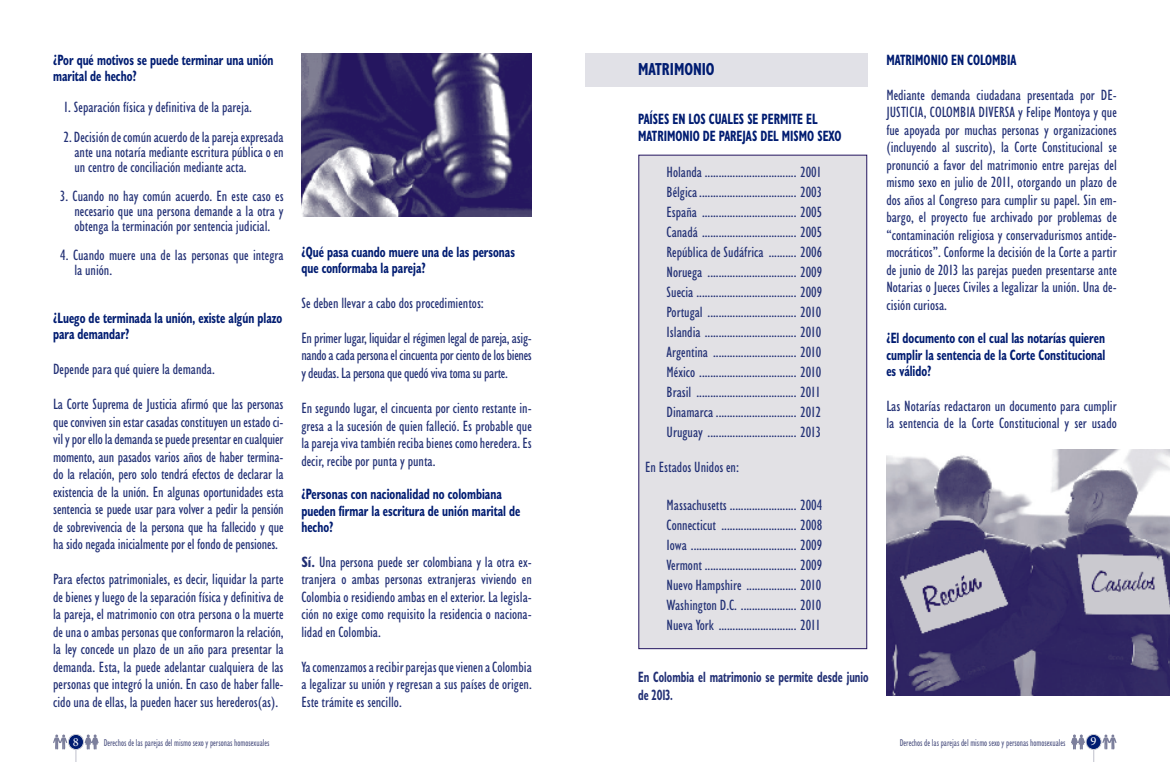
<style>
.page{position:relative;width:1170px;height:762px;background:#fff}
.page>*{position:absolute;margin:0;border:0;box-sizing:border-box;transform-origin:0 0}
.t1{font:700 condensed 17.5px "Humanist 521 BT";color:#001c71;scale:.85 1}
.t2{font:condensed 15px/17.5px "Humanist 521 BT";color:#223075;text-align:justify}
.t3{font:700 condensed 15px/16.2px "Humanist 521 BT";color:#001c71;scale:.8 1}
.t4{font:700 condensed 15px/17.5px "Humanist 521 BT";color:#223075;scale:.75 1}
.t5{font:12.5px "Minion Pro";color:#fff}
.t6{font:condensed 10px "Humanist 521 BT";color:#545986;scale:.9 1}
.s1{font-weight:700}
</style>
<div class="page">
<svg style="left:1071px;top:734px;width:13px;height:15px"></svg>
<div style="left:1085px;top:734px;width:16px;height:15px;background:#001c71;border-radius:50%"></div>
<div style="left:1085px;top:734px;width:16px;height:16px;border:1px solid #cccdd6;border-radius:50%"></div>
<svg style="left:1102px;top:734px;width:14px;height:15px"></svg>
<svg style="left:1093px;top:750px;width:1px;height:12px"></svg>
<svg style="left:85px;top:734px;width:14px;height:15px"></svg>
<div style="left:68px;top:734px;width:15px;height:15px;background:#001c71;border-radius:50%"></div>
<div style="left:68px;top:734px;width:16px;height:16px;border:1px solid #cccdd6;border-radius:50%"></div>
<svg style="left:53px;top:734px;width:14px;height:15px"></svg>
<svg style="left:75px;top:750px;width:1px;height:12px"></svg>
<div style="left:638px;top:155px;width:228px;height:494px;background:#e2e1e5"></div>
<div style="left:585px;top:53px;width:282px;height:34px;background:#e1e1e7"></div>
<img style="left:886px;top:450px;width:283px;height:246px">
<img style="left:301px;top:53px;width:230px;height:163px">
<p class="t3" style="left:53px;top:51px;width:277px">¿Por qué motivos se puede terminar una unión marital de hecho?</p>
<p class="t2" style="left:64px;top:99px;width:190px">1. Separación física y definitiva de la pareja.</p>
<p class="t2" style="left:74px;top:129px;width:211px;line-height:15px;text-indent:-11px">2. Decisión de común acuerdo de la pareja expresada ante una notaría mediante escritura pública o en un centro de conciliación mediante acta.</p>
<p class="t2" style="left:74px;top:188px;width:211px;line-height:15px;text-indent:-14px">3. Cuando no hay común acuerdo. En este caso es necesario que una persona demande a la otra y obtenga la terminación por sentencia judicial.</p>
<p class="t2" style="left:74px;top:247px;width:211px;line-height:15px;text-indent:-14px">4. Cuando muere una de las personas que integra la unión.</p>
<p class="t3" style="left:53px;top:309px;width:288px">¿Luego de terminada la unión, existe algún plazo para demandar?</p>
<p class="t2" style="left:53px;top:360px;width:163px">Depende para qué quiere la demanda.</p>
<p class="t2" style="left:53px;top:395px;width:232px">La Corte Suprema de Justicia afirmó que las personas que conviven sin estar casadas constituyen un estado ci&shy;vil y por ello la demanda se puede presentar en cualquier momento, aun pasados varios años de haber termina&shy;do la relación, pero solo tendrá efectos de declarar la existencia de la unión. En algunas oportunidades esta sentencia se puede usar para volver a pedir la pensión de sobrevivencia de la persona que ha fallecido y que ha sido negada inicialmente por el fondo de pensiones.</p>
<p class="t2" style="left:53px;top:570px;width:232px">Para efectos patrimoniales, es decir, liquidar la parte de bienes y luego de la separación física y definitiva de la pareja, el matrimonio con otra persona o la muerte de una o ambas personas que conformaron la relación, la ley concede un plazo de un año para presentar la demanda. Esta, la puede adelantar cualquiera de las personas que integró la unión. En caso de haber falle&shy;cido una de ellas, la pueden hacer sus herederos(as).</p>
<p class="t3" style="left:301px;top:243px;width:268px">¿Qué pasa cuando muere una de las personas que conformaba la pareja?</p>
<p class="t2" style="left:301px;top:294px;width:184px">Se deben llevar a cabo dos procedimientos:</p>
<p class="t2" style="left:301px;top:329px;width:232px">En primer lugar, liquidar el régimen legal de pareja, asig&shy;nando a cada persona el cincuenta por ciento de los bienes y deudas. La persona que quedó viva toma su parte.</p>
<p class="t2" style="left:301px;top:399px;width:232px">En segundo lugar, el cincuenta por ciento restante in&shy;gresa a la sucesión de quien falleció. Es probable que la pareja viva también reciba bienes como heredera. Es decir, recibe por punta y punta.</p>
<p class="t3" style="left:301px;top:486px;width:275px">¿Personas con nacionalidad no colombiana pueden firmar la escritura de unión marital de hecho?</p>
<p class="t2" style="left:301px;top:553px;width:232px"><span class="s1">Sí.</span> Una persona puede ser colombiana y la otra ex&shy;tranjera o ambas personas extranjeras viviendo en Colombia o residiendo ambas en el exterior. La legisla&shy;ción no exige como requisito la residencia o naciona&shy;lidad en Colombia.</p>
<p class="t2" style="left:301px;top:658px;width:232px">Ya comenzamos a recibir parejas que vienen a Colombia a legalizar su unión y regresan a sus países de origen.<br>Este trámite es sencillo.</p>
<p class="t1" style="left:638px;top:59px;width:38px">MATRIMONIO</p>
<p class="t3" style="left:638px;top:111px;width:97px">PAÍSES ENLOS CUALES</p>
<p class="t3" style="left:747px;top:111px;width:27px">SE PERMI</p>
<p class="t3" style="left:791px;top:111px;width:26px">TE EL</p>
<p class="t3" style="left:638px;top:127px;width:33px">MATRIMONIO</p>
<p class="t3" style="left:703px;top:127px;width:28px">DE PAREJAS</p>
<p class="t3" style="left:760px;top:127px;width:36px">DEL MISMO</p>
<p class="t3" style="left:817px;top:127px;width:9px">SEXO</p>
<p class="t2" style="left:666px;top:162px;width:157px;line-height:20px;text-align:left">Holanda ................................. 2001<br>Bélgica................................... 2003<br>España .................................. 2005<br>Canadá .................................. 2005<br>República de Sudáfrica .......... 2006<br>Noruega ................................ 2009<br>Suecia .................................... 2009<br>Portugal ................................ 2010<br>Islandia ................................. 2010<br>Argentina .............................. 2010<br>México ................................... 2010<br>Brasil .................................... 2011<br>Dinamarca ............................. 2012<br>Uruguay ................................ 2013</p>
<p class="t2" style="left:645px;top:458px;width:95px">En Estados Unidos en:</p>
<p class="t2" style="left:666px;top:494px;width:157px;line-height:20px">Massachusetts ........................ 2004<br>Connecticut ........................... 2008<br>Iowa ...................................... 2009<br>Vermont ................................. 2009<br>Nuevo Hampshire .................. 2010<br>Washington D.C. .................... 2010<br>Nueva York ............................ 2011</p>
<p class="t4" style="left:638px;top:668px;width:309px">En Colombia el matrimonio se permite desde junio de 2013.</p>
<p class="t3" style="left:886px;top:51px;width:33px">MATRIMONIO</p>
<p class="t3" style="left:951px;top:51px;width:29px">EN COLOMBIA</p>
<p class="t2" style="left:886px;top:86px;width:232px">Mediante demanda ciudadana presentada por DE-JUSTICIA, COLOMBIA DIVERSA y Felipe Montoya y que fue apoyada por muchas personas y organizaciones (incluyendo al suscrito), la Corte Constitucional se pronunció a favor del matrimonio entre parejas del mismo sexo en julio de 2011, otorgando un plazo de dos años al Congreso para cumplir su papel. Sin em&shy;bargo, el proyecto fue archivado por problemas de “contaminación religiosa y conservadurismos antide&shy;mocráticos”. Conforme la decisión de la Corte a partir de junio de 2013 las parejas pueden presentarse ante Notarias o Jueces Civiles a legalizar la unión. Una de&shy;cisión curiosa.</p>
<p class="t3" style="left:886px;top:330px;width:275px;text-align:justify">¿El documento con el cual las notarías quieren cumplir la sentencia de la Corte Constitucional es válido?</p>
<p class="t2" style="left:886px;top:397px;width:232px">Las Notarías redactaron un documento para cumplir la sentencia de la Corte Constitucional y ser usado</p>
<p class="t5" style="left:73px;top:733px;width:7px">8</p>
<p class="t6" style="left:104px;top:736px;width:186px">Derechos de las parejas del mismo sexo y personas homosexuales</p>
<p class="t6" style="left:899px;top:736px;width:186px">Derechos de las parejas del mismo sexo y personas homosexuales</p>
<p class="t5" style="left:1090px;top:733px;width:7px">9</p>
</div>
